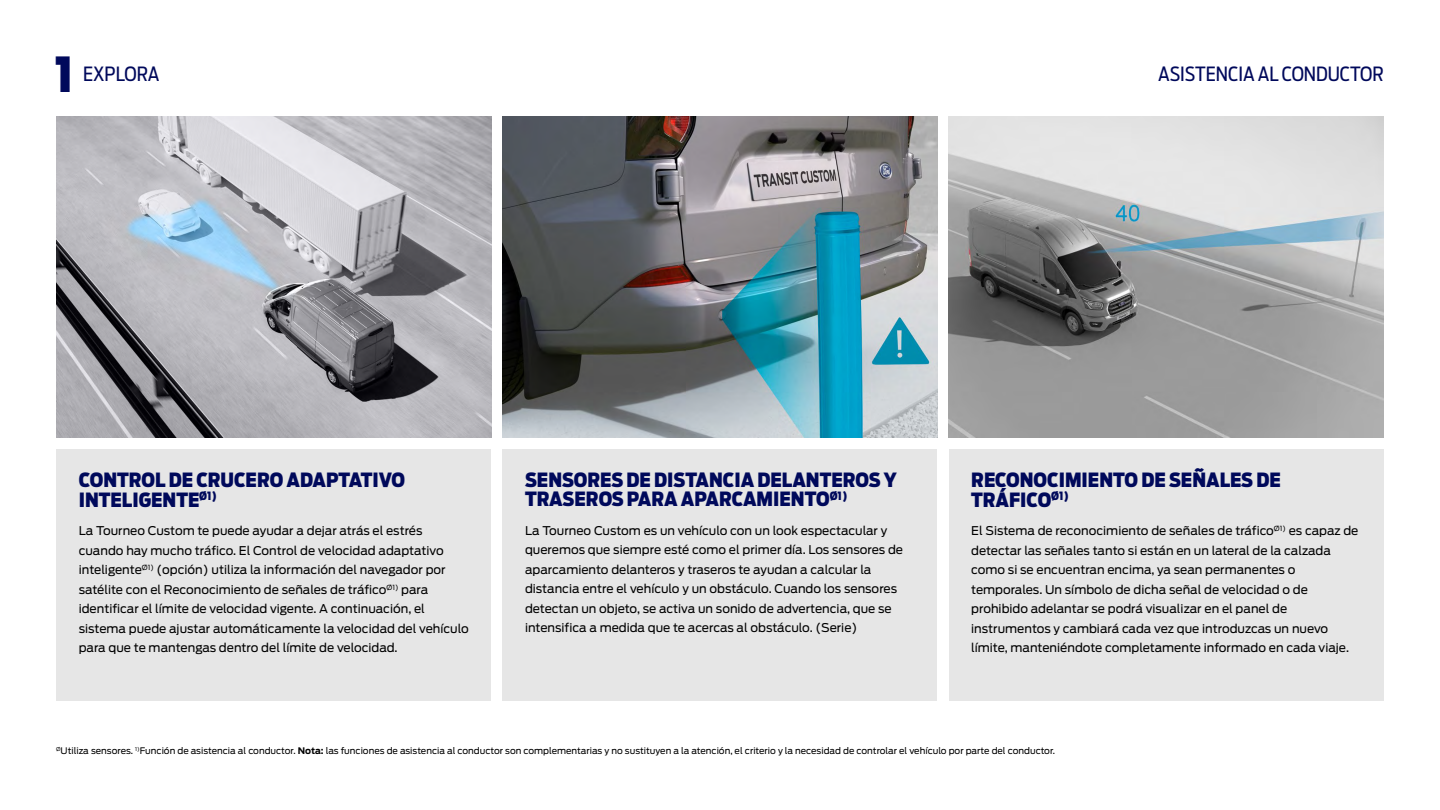
<style>
.page{position:relative;width:1440px;height:810px;background:#fff}
.page>*{position:absolute;margin:0;border:0;box-sizing:border-box;transform-origin:0 0}
.t1{font:900 48px "Ford Antenna Cond";color:#00095b}
.t2{font:900 19.5px/19.5px "Ford Antenna Cond";color:#00095b}
.t3{font:19.5px "Ford Antenna Cond";color:#00095b}
.t4{font:12px/19.5px "Ford Antenna";color:#000}
.t5{font:9px "Ford Antenna";color:#000}
.s1{font-weight:700}
</style>
<div class="page">
<div style="left:56px;top:449px;width:435px;height:252px;background:#e6e6e6"></div>
<div style="left:502px;top:449px;width:435px;height:252px;background:#e6e6e6"></div>
<div style="left:949px;top:449px;width:435px;height:252px;background:#e6e6e6"></div>
<img style="left:56px;top:116px;width:435px;height:321px">
<img style="left:502px;top:116px;width:436px;height:321px">
<img style="left:949px;top:116px;width:435px;height:321px">
<h1 class="t1" style="left:55px;top:30px;width:20px">1</h1>
<h2 class="t3" style="left:83px;top:58px;width:78px">EXPLORA</h2>
<h2 class="t3" style="left:1158px;top:58px;width:227px">ASISTENCIA AL CONDUCTOR</h2>
<h2 class="t2" style="left:79px;top:468px;width:328px">CONTROL DE CRUCERO ADAPTATIVO<br>INTELIGENTE<sup>Ø1)</sup></h2>
<p class="t4" style="left:79px;top:520px;width:391px">La Tourneo Custom te puede ayudar a dejar atrás el estrés cuando hay mucho tráfico. El Control de velocidad adaptativo inteligente<sup>Ø1)</sup> (opción) utiliza la información del navegador por satélite con el Reconocimiento de señales de tráfico<sup>Ø1)</sup> para identificar el límite de velocidad vigente. A continuación, el sistema puede ajustar automáticamente la velocidad del vehículo para que te mantengas dentro del límite de velocidad.</p>
<h2 class="t2" style="left:525px;top:467px;width:373px">SENSORES DE DISTANCIA DELANTEROS Y<br>TRASEROS PARA APARCAMIENTO<sup>Ø1)</sup></h2>
<p class="t4" style="left:525px;top:519px;width:380px">La Tourneo Custom es un vehículo con un look espectacular y queremos que siempre esté como el primer día. Los sensores de aparcamiento delanteros y traseros te ayudan a calcular la distancia entre el vehículo y un obstáculo. Cuando los sensores detectan un objeto, se activa un sonido de advertencia, que se intensifica a medida que te acercas al obstáculo. (Serie)</p>
<h2 class="t2" style="left:971px;top:468px;width:311px">RECONOCIMIENTO DE SEÑALES DE<br>TRÁFICO<sup>Ø1)</sup></h2>
<p class="t4" style="left:971px;top:520px;width:389px">El Sistema de reconocimiento de señales de tráfico<sup>Ø1)</sup> es capaz de detectar las señales tanto si están en un lateral de la calzada como si se encuentran encima, ya sean permanentes o temporales. Un símbolo de dicha señal de velocidad o de prohibido adelantar se podrá visualizar en el panel de instrumentos y cambiará cada vez que introduzcas un nuevo límite, manteniéndote completamente informado en cada viaje.</p>
<p class="t5" style="left:56px;top:743px;width:1000px"><sup>Ø</sup>Utiliza sensores. <sup>1)</sup>Función de asistencia al conductor. <span class="s1">Nota:</span> las funciones de asistencia al conductor son complementarias y no sustituyen a la atención, el criterio y la necesidad de controlar el vehículo por parte del conductor.</p>
</div>
